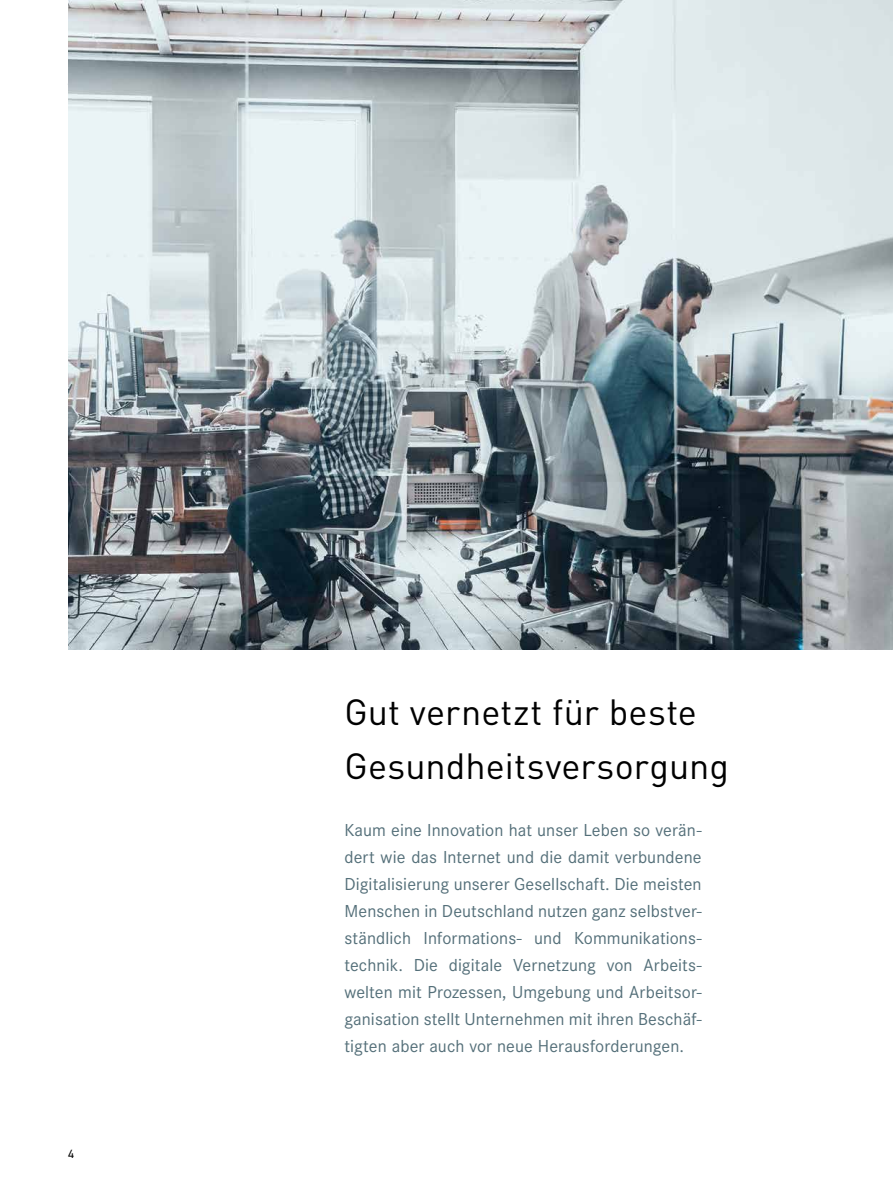
<style>
.page{position:relative;width:893px;height:1191px;background:#fff}
.page>*{position:absolute;margin:0;border:0;box-sizing:border-box;transform-origin:0 0}
.t1{font:36px/54px "DIN";letter-spacing:.005em;color:#000}
.t2{font:18px/27px "Corporate S";letter-spacing:.005em;color:#546f79;text-align:justify}
.t3{font:12px "DIN2014";color:#000}
</style>
<div class="page">
<img style="left:68px;top:0;width:825px;height:649px">
<p class="t3" style="left:68px;top:1146px;width:7px">4</p>
<h1 class="t1" style="left:344px;top:684px;width:386px">Gut vernetzt für beste<br>Gesundheitsversorgung</h1>
<p class="t2" style="left:344px;top:816px;width:359px">Kaum eine Innovation hat unser Leben so verän&shy;dert wie das Internet und die damit verbundene Digitalisierung unserer Gesellschaft. Die meisten Menschen in Deutschland nutzen ganz selbstver&shy;ständlich Informations- und Kommunikations&shy;technik. Die digitale Vernetzung von Arbeits&shy;welten mit Prozessen, Umgebung und Arbeitsor&shy;ganisation stellt Unternehmen mit ihren Beschäf&shy;tigten aber auch vor neue Herausforderungen.</p>
</div>
